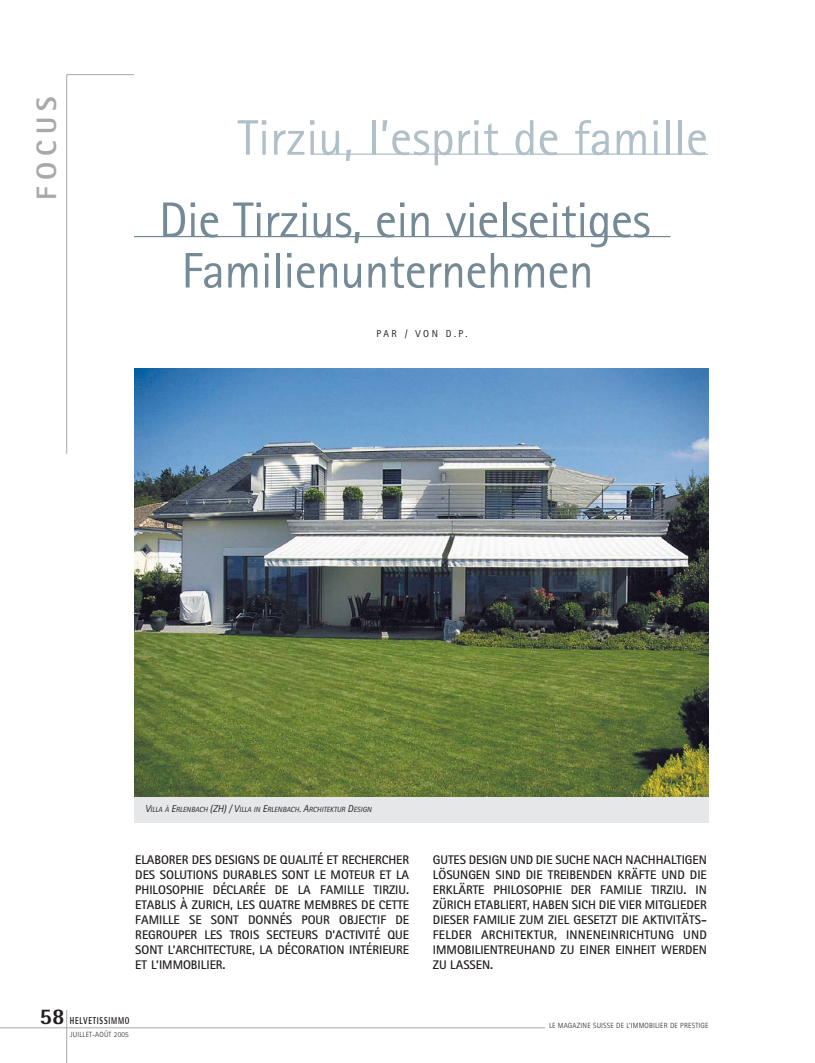
<style>
.page{position:relative;width:815px;height:1063px;background:#fff}
.page>*{position:absolute;margin:0;border:0;box-sizing:border-box;transform-origin:0 0}
.t1{font:50px/50.5px "Rotis Sans Serif";letter-spacing:-.015em;color:#748a96}
.t2{font:50px "Rotis Sans Serif";color:#b0c0c9}
.t3{font:800 28.12px "Rotis Sans Serif";letter-spacing:.22em;color:#a7a9ac}
.t4{font:800 22.5px "Rotis Semi Sans";color:#231f20}
.t5{font:700 12.5px/15px "Rotis Sans Serif";color:#231f20;text-align:justify}
.t6{font:800 10px "Rotis Semi Sans";letter-spacing:.11em;color:#231f20;scale:.7 1}
.t7{font:10px "Rotis Sans Serif";letter-spacing:.25em;color:#231f20}
.t8{font:300 7.5px "Rotis Sans Serif";letter-spacing:.025em;color:#231f20}
.t9{font:italic 7.5px "Rotis Sans Serif";color:#231f20}
.s1{font-size:10px}
</style>
<div class="page">
<hr style="left:134px;top:236px;width:536px;height:1px;background:#748a96">
<div style="left:134px;top:796px;width:574px;height:26px;background:#e6e7e8"></div>
<hr style="left:311px;top:154px;width:397px;height:1px;background:#b0c0c9">
<hr style="left:0;top:1027px;width:545px;height:1px;background:#a7a9ac">
<hr style="left:66px;top:1010px;width:1px;height:53px;background:#a7a9ac">
<hr style="left:66px;top:75px;width:1px;height:379px;background:#a7a9ac">
<hr style="left:66px;top:74px;width:68px;height:1px;background:#a7a9ac">
<img style="left:134px;top:369px;width:574px;height:427px">
<h2 class="t3" style="left:37px;top:200px;width:106px;rotate:-90deg">FOCUS</h2>
<h1 class="t2" style="left:238px;top:120px;width:472px">Tirziu, l’esprit de famille</h1>
<h1 class="t1" style="left:181px;top:200px;width:471px;text-indent:-22px">Die Tirzius, ein vielseitiges<br>Familienunternehmen</h1>
<p class="t7" style="left:376px;top:330px;width:93px">PAR / VON D.P.</p>
<p class="t9" style="left:145px;top:807px;width:228px"><span class="s1">V</span>ILLA À <span class="s1">E</span>RLENBACH <span class="s1">(ZH) / V</span>ILLA IN <span class="s1">E</span>RLENBACH<span class="s1">. A</span>RCHITEKTUR <span class="s1">D</span>ESIGN</p>
<p class="t5" style="left:135px;top:854px;width:275px">ELABORER DES DESIGNS DE QUALITÉ ET RECHERCHER DES SOLUTIONS DURABLES SONT LE MOTEUR ET LA PHILOSOPHIE DÉCLARÉE DE LA FAMILLE TIRZIU.<br>ETABLIS À ZURICH, LES QUATRE MEMBRES DE CETTE FAMILLE SE SONT DONNÉS POUR OBJECTIF DE REGROUPER LES TROIS SECTEURS D’ACTIVITÉ QUE SONT L’ARCHITECTURE, LA DÉCORATION INTÉRIEURE ET L’IMMOBILIER.</p>
<p class="t5" style="left:433px;top:854px;width:275px">GUTES DESIGN UND DIE SUCHE NACH NACHHALTIGEN LÖSUNGEN SIND DIE TREIBENDEN KRÄFTE UND DIE ERKLÄRTE PHILOSOPHIE DER FAMILIE TIRZIU. IN ZÜRICH ETABLIERT, HABEN SICH DIE VIER MITGLIEDER DIESER FAMILIE ZUM ZIEL GESETZT DIE AKTIVITÄTS-FELDER ARCHITEKTUR, INNENEINRICHTUNG UND IMMOBILIENTREUHAND ZU EINER EINHEIT WERDEN ZU LASSEN.</p>
<h3 class="t4" style="left:40px;top:1009px;width:27px">58</h3>
<p class="t6" style="left:70px;top:1017px;width:87px">HELVETISSIMMO</p>
<p class="t8" style="left:70px;top:1031px;width:60px">JUILLET-AOÛT 2005</p>
<p class="t8" style="left:549px;top:1023px;width:161px">LE MAGAZINE SUISSE DE L’IMMOBILIER DE PRESTIGE</p>
</div>
